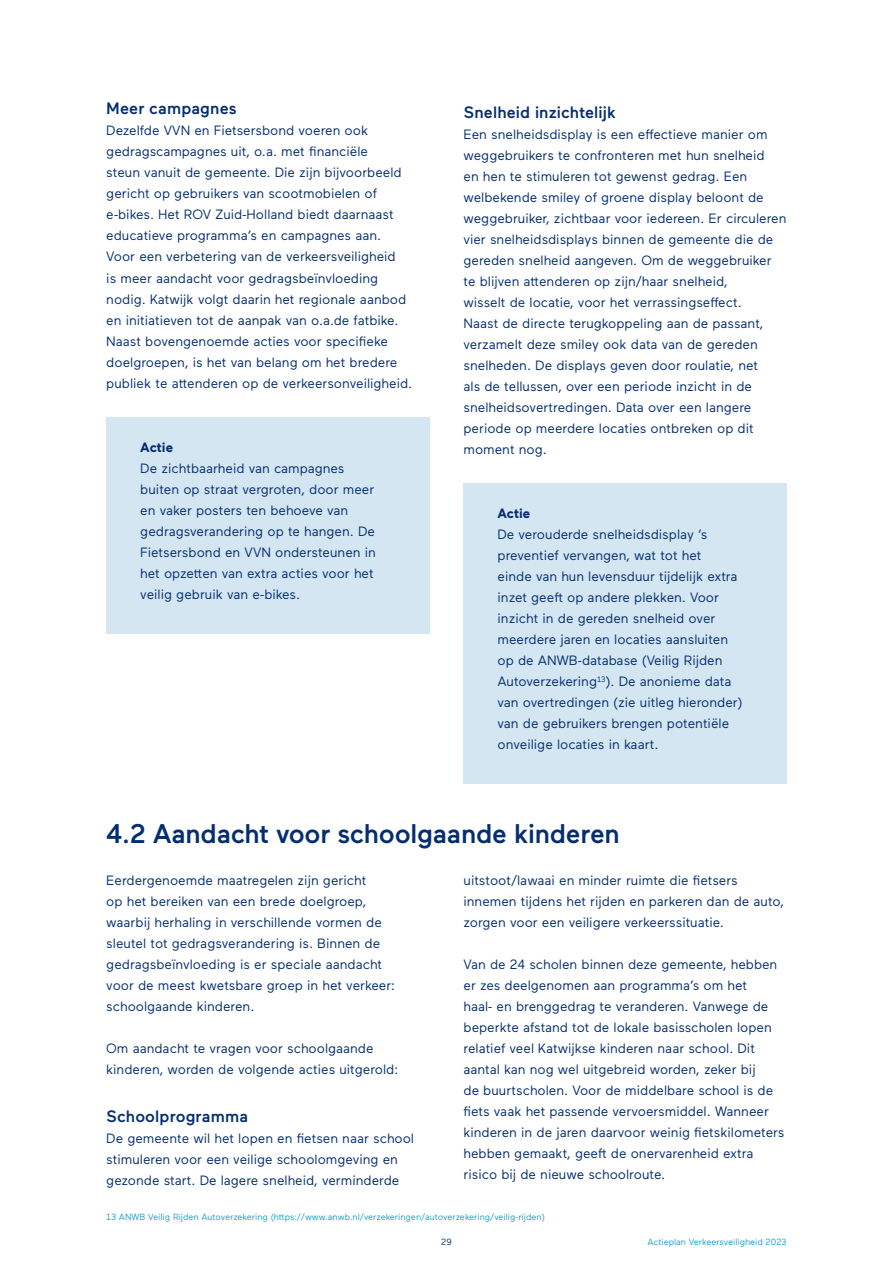
<style>
.page{position:relative;width:893px;height:1263px;background:#fff}
.page>*{position:absolute;margin:0;border:0;box-sizing:border-box;transform-origin:0 0}
.t1{font:500 27px "Maax";letter-spacing:-.01em;color:#052e70}
.t2{font:500 16.5px "Maax";letter-spacing:.005em;color:#052e70}
.t3{font:13.5px/21px "Maax";color:#052e70}
.t4{font:700 13.5px "Maax";color:#052e70}
.t5{font:9px "Maax";color:#169fc9}
.t6{font:9px "Maax";color:#052e70}
</style>
<div class="page">
<div style="left:106px;top:417px;width:323px;height:216px;background:#d3e6f2"></div>
<div style="left:463px;top:483px;width:324px;height:300px;background:#d3e6f2"></div>
<p class="t2" style="left:106px;top:98px;width:132px">Meer campagnes</p>
<p class="t3" style="left:106px;top:120px;width:305px">Dezelfde VVN en Fietsersbond voeren ook gedragscampagnes uit, o.a. met financiële<br>steun vanuit de gemeente. Die zijn bijvoorbeeld gericht op gebruikers van scootmobielen of e-bikes. Het ROV Zuid-Holland biedt daarnaast educatieve programma’s en campagnes aan.<br>Voor een verbetering van de verkeersveiligheid<br>is meer aandacht voor gedragsbeïnvloeding nodig. Katwijk volgt daarin het regionale aanbod en initiatieven tot de aanpak van o.a.de fatbike.<br>Naast bovengenoemde acties voor specifieke doelgroepen, is het van belang om het bredere publiek te attenderen op de verkeersonveiligheid.</p>
<p class="t2" style="left:463px;top:101px;width:154px">Snelheid inzichtelijk</p>
<p class="t3" style="left:463px;top:123px;width:324px">Een snelheidsdisplay is een effectieve manier om weggebruikers te confronteren met hun snelheid<br>en hen te stimuleren tot gewenst gedrag. Een welbekende smiley of groene display beloont de weggebruiker, zichtbaar voor iedereen. Er circuleren vier snelheidsdisplays binnen de gemeente die de gereden snelheid aangeven. Om de weggebruiker te blijven attenderen op zijn/haar snelheid,<br>wisselt de locatie, voor het verrassingseffect.<br>Naast de directe terugkoppeling aan de passant, verzamelt deze smiley ook data van de gereden snelheden. De displays geven door roulatie, net<br>als de tellussen, over een periode inzicht in de snelheidsovertredingen. Data over een langere periode op meerdere locaties ontbreken op dit</p>
<p class="t4" style="left:140px;top:439px;width:34px">Actie</p>
<p class="t3" style="left:463px;top:438px;width:82px">moment nog.</p>
<p class="t3" style="left:140px;top:457px;width:237px">De zichtbaarheid van campagnes buiten op straat vergroten, door meer en vaker posters ten behoeve van gedragsverandering op te hangen. De Fietsersbond en VVN ondersteunen in het opzetten van extra acties voor het veilig gebruik van e-bikes.</p>
<p class="t4" style="left:497px;top:505px;width:34px">Actie</p>
<p class="t3" style="left:497px;top:523px;width:247px">De verouderde snelheidsdisplay ’s preventief vervangen, wat tot het<br>einde van hun levensduur tijdelijk extra inzet geeft op andere plekken. Voor inzicht in de gereden snelheid over meerdere jaren en locaties aansluiten op de ANWB-database (Veilig Rijden Autoverzekering<sup>13</sup>). De anonieme data van overtredingen (zie uitleg hieronder) van de gebruikers brengen potentiële onveilige locaties in kaart.</p>
<h1 class="t1" style="left:106px;top:816px;width:515px">4.2 Aandacht voor schoolgaande kinderen</h1>
<p class="t3" style="left:106px;top:869px;width:290px">Eerdergenoemde maatregelen zijn gericht<br>op het bereiken van een brede doelgroep, waarbij herhaling in verschillende vormen de sleutel tot gedragsverandering is. Binnen de gedragsbeïnvloeding is er speciale aandacht voor de meest kwetsbare groep in het verkeer: schoolgaande kinderen.</p>
<p class="t3" style="left:106px;top:1037px;width:294px">Om aandacht te vragen voor schoolgaande kinderen, worden de volgende acties uitgerold:</p>
<p class="t2" style="left:106px;top:1106px;width:143px">Schoolprogramma</p>
<p class="t3" style="left:106px;top:1127px;width:309px">De gemeente wil het lopen en fietsen naar school stimuleren voor een veilige schoolomgeving en gezonde start. De lagere snelheid, verminderde</p>
<p class="t3" style="left:463px;top:869px;width:322px">uitstoot/lawaai en minder ruimte die fietsers innemen tijdens het rijden en parkeren dan de auto, zorgen voor een veiligere verkeerssituatie.</p>
<p class="t3" style="left:463px;top:953px;width:323px">Van de 24 scholen binnen deze gemeente, hebben er zes deelgenomen aan programma’s om het<br>haal- en brenggedrag te veranderen. Vanwege de beperkte afstand tot de lokale basisscholen lopen relatief veel Katwijkse kinderen naar school. Dit aantal kan nog wel uitgebreid worden, zeker bij<br>de buurtscholen. Voor de middelbare school is de fiets vaak het passende vervoersmiddel. Wanneer kinderen in de jaren daarvoor weinig fietskilometers hebben gemaakt, geeft de onervarenheid extra risico bij de nieuwe schoolroute.</p>
<p class="t5" style="left:106px;top:1211px;width:440px">13 ANWB Veilig Rijden Autoverzekering (https://www. anwb. nl/verzekeringen/autoverzekering/veilig-rijden)</p>
<p class="t6" style="left:441px;top:1236px;width:12px">29</p>
<p class="t5" style="left:647px;top:1236px;width:141px">Actieplan Verkeersveiligheid 2023</p>
</div>
